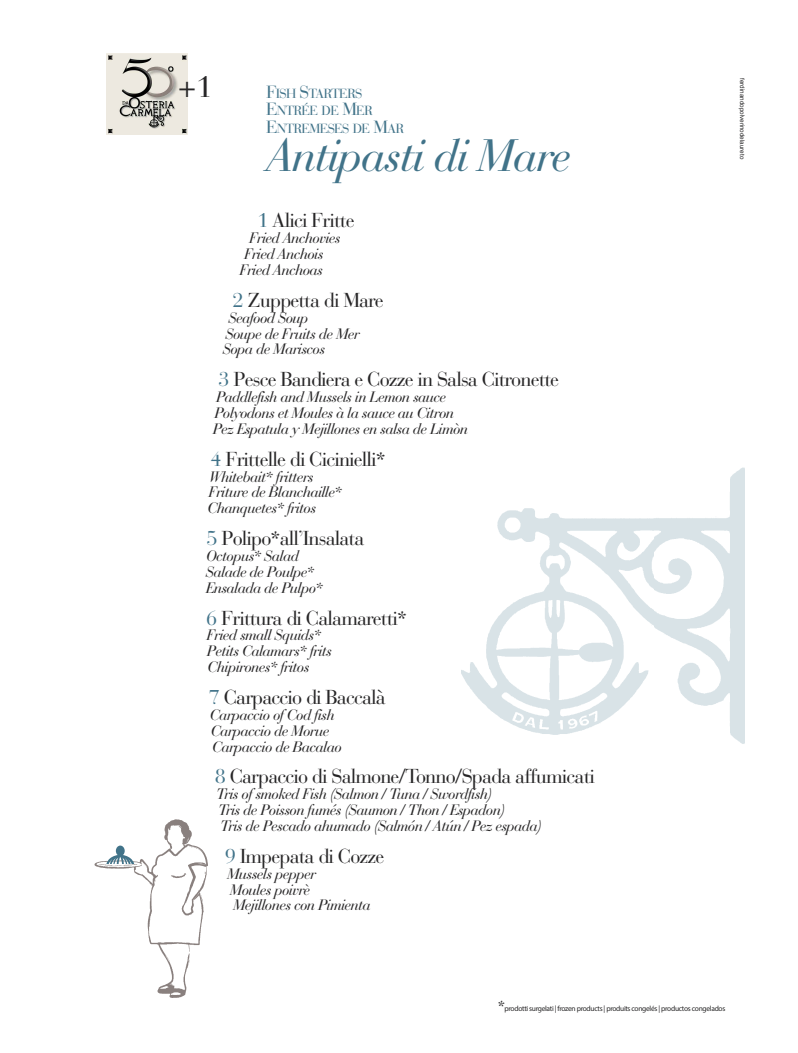
<style>
.page{position:relative;width:798px;height:1053px;background:#fff}
.page>*{position:absolute;margin:0;border:0;box-sizing:border-box;transform-origin:0 0}
.t1{font:italic 45px "Bauer Bodoni";letter-spacing:-.045em;color:#417389}
.t2{font:30px "Bauer Bodoni";color:#272627}
.t3{font:20px "Bauer Bodoni";letter-spacing:-.045em;color:#272627}
.t4{font:italic 15px/15.9px "Bauer Bodoni";letter-spacing:-.045em;color:#272627}
.t5{font:13.12px/17.5px "Bauer Bodoni";letter-spacing:-.06em;color:#417389}
.t6{font:7.5px "Myriad Pro";letter-spacing:-.04em;color:#272627}
.t7{font:6.25px "Helvetica";color:#272627}
.s1{font-size:17.5px}
.s2{color:#417389}
.s3{font-family:"Bauer Bodoni";font-size:15px}
</style>
<div class="page">
<img style="left:94px;top:819px;width:114px;height:179px">
<img style="left:461px;top:508px;width:193px;height:227px">
<div style="left:116px;top:845px;width:9px;height:11px;background:#417389;border-radius:50%"></div>
<svg style="left:106px;top:854px;width:28px;height:10px"></svg>
<img style="left:106px;top:53px;width:82px;height:82px">
<img style="left:654px;top:467px;width:90px;height:277px">
<svg style="left:669px;top:531px;width:13px;height:14px"></svg>
<svg style="left:669px;top:611px;width:13px;height:13px"></svg>
<svg style="left:658px;top:690px;width:14px;height:14px"></svg>
<h2 class="t2" style="left:178px;top:75px;width:36px">+1</h2>
<p class="t5" style="left:266px;top:86px;width:139px"><span class="s1">F</span>ISH <span class="s1">S</span>TARTERS<br><span class="s1">E</span>NTRÉE DE <span class="s1">M</span>ER<br><span class="s1">E</span>NTREMESES DE <span class="s1">M</span>AR</p>
<h1 class="t1" style="left:266px;top:140px;width:306px">Antipasti di Mare</h1>
<h3 class="t3" style="left:257px;top:213px;width:99px"><span class="s2">1</span> Alici Fritte</h3>
<p class="t4" style="left:249px;top:232px;width:93px">Fried Anchovies</p>
<p class="t4" style="left:244px;top:248px;width:81px">Fried Anchois</p>
<p class="t4" style="left:239px;top:264px;width:85px">Fried Anchoas</p>
<h3 class="t3" style="left:232px;top:293px;width:153px"><span class="s2">2</span> Zuppetta di Mare</h3>
<p class="t4" style="left:223px;top:311px;width:138px;text-indent:6px">Seafood Soup<br>Soupe de Fruits de Mer<br>Sopa de Mariscos</p>
<h3 class="t3" style="left:218px;top:372px;width:342px"><span class="s2">3</span> Pesce Bandiera e Cozze in Salsa Citronette</h3>
<p class="t4" style="left:213px;top:391px;width:257px">Paddlefish and Mussels in Lemon sauce<br>Polyodons et Moules à la sauce au Citron<br>Pez Espatula y Mejillones en salsa de Limòn</p>
<h3 class="t3" style="left:210px;top:451px;width:177px"><span class="s2">4</span> Frittelle di Cicinielli*</h3>
<p class="t4" style="left:207px;top:470px;width:136px">Whitebait* fritters<br>Friture de Blanchaille*<br>Chanquetes* fritos</p>
<h3 class="t3" style="left:206px;top:531px;width:159px"><span class="s2">5</span> Polipo*all’Insalata</h3>
<p class="t4" style="left:206px;top:549px;width:119px">Octopus* Salad<br>Salade de Poulpe*<br>Ensalada de Pulpo*</p>
<h3 class="t3" style="left:206px;top:610px;width:202px"><span class="s2">6</span> Frittura di Calamaretti*</h3>
<p class="t4" style="left:206px;top:629px;width:127px">Fried small Squids*<br>Petits Calamars* frits<br>Chipirones* fritos</p>
<h3 class="t3" style="left:209px;top:689px;width:178px"><span class="s2">7</span> Carpaccio di Baccalà</h3>
<p class="t4" style="left:210px;top:708px;width:134px">Carpaccio of Cod fish<br>Carpaccio de Morue<br>Carpaccio de Bacalao</p>
<h3 class="t3" style="left:215px;top:769px;width:381px"><span class="s2">8</span> Carpaccio di Salmone/Tonno/Spada affumicati</h3>
<p class="t4" style="left:216px;top:788px;width:327px">Tris ofsmoked Fish (Salmon / Tuna / Swordfish)<br>Tris de Poisson fumés (Saumon / Thon / Espadon)<br>Tris de Pescado ahumado (Salmón / Atún / Pez espada)</p>
<h3 class="t3" style="left:225px;top:848px;width:161px"><span class="s2">9</span> Impepata di Cozze</h3>
<p class="t4" style="left:227px;top:867px;width:145px">Mussels pepper<br>Moules poivrè<br>Mejillones con Pimienta</p>
<p class="t7" style="left:744px;top:78px;width:82px;rotate:90deg">ferdinandopolverinodelaureto</p>
<p class="t6" style="left:497px;top:1005px;width:229px"><span class="s3">*</span>prodotti surgelati | frozen products | produits congelés | productos congelados</p>
</div>
